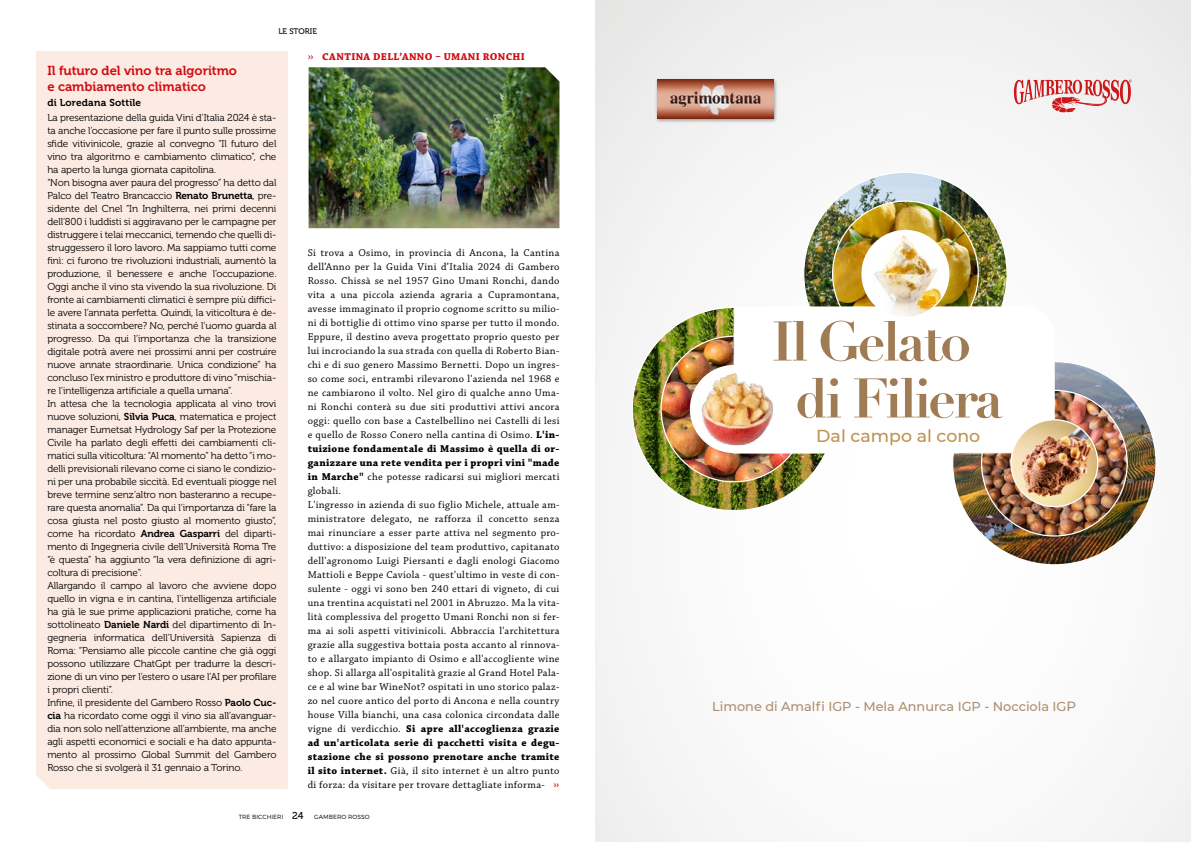
<style>
.page{position:relative;width:1191px;height:842px;background:#fff}
.page>*{position:absolute;margin:0;border:0;box-sizing:border-box;transform-origin:0 0}
.t1{font:700 54.8px/56.9px "Didot LT Pro";letter-spacing:-.05em;color:#a07c55;text-align:center}
.t2{font:500 17.3px "Montserrat";color:#bf9251}
.t3{font:13px/16px "Museo 700";color:#d20a11}
.t4{font:500 12.9px "Montserrat";color:#ac8e6f}
.t5{font:12.5px "Chaparral Pro";color:#d20a11}
.t6{font:10.5px/14px "Chaparral Pro";letter-spacing:.03em;color:#000}
.t7{font:700 10.5px "Chaparral Pro";letter-spacing:.035em;color:#d20a11}
.t8{font:10px/13px "Museo 300";letter-spacing:-.01em;color:#000}
.t9{font:10px "Museo 700";letter-spacing:.02em;color:#000}
.t10{font:8px "Museo 500";color:#000}
.t11{font:300 6px "Montserrat";letter-spacing:.01em;color:#000}
.s1{font-weight:400;font-size:12.5px}
.s2{font-family:"Museo 700"}
.s3{font-weight:700}
.s4{font-family:"Museo 500";font-weight:400;font-size:10px}
.s5{font-size:13.4px}
</style>
<div class="page">
<div style="left:36px;top:51px;width:252px;height:738px;background:#fcebe3"></div>
<img style="left:308px;top:67px;width:251px;height:161px">
<div style="left:595px;top:0;width:596px;height:842px;background:#f7f7f7"></div>
<img style="left:632px;top:307px;width:203px;height:204px;border-radius:102px">
<img style="left:661px;top:336px;width:145px;height:146px;border-radius:73px">
<img style="left:803px;top:172px;width:204px;height:204px;border-radius:102px">
<img style="left:832px;top:201px;width:146px;height:146px;border-radius:73px">
<img style="left:952px;top:361px;width:204px;height:204px;border-radius:102px">
<img style="left:981px;top:390px;width:146px;height:146px;border-radius:73px">
<svg style="left:733px;top:307px;width:321px;height:146px"></svg>
<div style="left:734px;top:365px;width:224px;height:88px;background:#fff"></div>
<div style="left:840px;top:335px;width:104px;height:111px;background:#fff"></div>
<img style="left:1011px;top:420px;width:86px;height:87px;border-radius:43px">
<img style="left:862px;top:231px;width:86px;height:86px;border-radius:43px">
<img style="left:690px;top:366px;width:87px;height:86px;border-radius:43px">
<div style="left:654px;top:78px;width:123px;height:46px;background:#575756;opacity:.6"></div>
<img style="left:657px;top:79px;width:117px;height:39px">
<svg style="left:1014px;top:80px;width:117px;height:33px"></svg>
<p class="t10" style="left:278px;top:27px;width:40px">LE STORIE</p>
<p class="t7" style="left:308px;top:50px;width:219px"><span class="s1">››</span> CANTINA DELL’ANNO – UMANI RONCHI</p>
<h3 class="t3" style="left:47px;top:63px;width:191px">Il futuro del vino tra algoritmo e cambiamento climatico</h3>
<p class="t9" style="left:47px;top:97px;width:95px">di Loredana Sottile</p>
<p class="t8" style="left:47px;top:111px;width:231px">La presentazione della guida Vini d’Italia 2024 è sta&shy;ta anche l’occasione per fare il punto sulle prossime sfide vitivinicole, grazie al convegno “Il futuro del vino tra algoritmo e cambiamento climatico”, che ha aperto la lunga giornata capitolina.<br>“Non bisogna aver paura del progresso” ha detto dal Palco del Teatro Brancaccio <span class="s2">Renato Brunetta</span>, pre&shy;sidente del Cnel “In Inghilterra, nei primi decenni dell’800 i luddisti si aggiravano per le campagne per distruggere i telai meccanici, temendo che quelli di&shy;struggessero il loro lavoro. Ma sappiamo tutti come finì: ci furono tre rivoluzioni industriali, aumentò la produzione, il benessere e anche l’occupazione.<br>Oggi anche il vino sta vivendo la sua rivoluzione. Di fronte ai cambiamenti climatici è sempre più diffici&shy;le avere l’annata perfetta. Quindi, la viticoltura è de&shy;stinata a soccombere? No, perché l’uomo guarda al progresso. Da qui l’importanza che la transizione digitale potrà avere nei prossimi anni per costruire nuove annate straordinarie. Unica condizione” ha concluso l’ex ministro e produttore di vino “mischia&shy;re l’intelligenza artificiale a quella umana”.<br>In attesa che la tecnologia applicata al vino trovi nuove soluzioni, <span class="s2">Silvia Puca</span>, matematica e project manager Eumetsat Hydrology Saf per la Protezione Civile ha parlato degli effetti dei cambiamenti cli&shy;matici sulla viticoltura: “Al momento” ha detto “i mo&shy;delli previsionali rilevano come ci siano le condizio&shy;ni per una probabile siccità. Ed eventuali piogge nel breve termine senz’altro non basteranno a recupe&shy;rare questa anomalia”. Da qui l’importanza di “fare la cosa giusta nel posto giusto al momento giusto”, come ha ricordato <span class="s2">Andrea Gasparri</span> del diparti&shy;mento di Ingegneria civile dell’Università Roma Tre “è questa” ha aggiunto “la vera definizione di agri&shy;coltura di precisione”.<br>Allargando il campo al lavoro che avviene dopo quello in vigna e in cantina, l’intelligenza artificiale ha già le sue prime applicazioni pratiche, come ha sottolineato <span class="s2">Daniele Nardi</span> del dipartimento di In&shy;gegneria informatica dell’Università Sapienza di Roma: “Pensiamo alle piccole cantine che già oggi possono utilizzare ChatGpt per tradurre la descri&shy;zione di un vino per l’estero o usare l’AI per profilare i propri clienti”.<br>Infine, il presidente del Gambero Rosso <span class="s2">Paolo Cuc&shy;cia</span> ha ricordato come oggi il vino sia all’avanguar&shy;dia non solo nell’attenzione all’ambiente, ma anche agli aspetti economici e sociali e ha dato appunta&shy;mento al prossimo Global Summit del Gambero Rosso che si svolgerà il 31 gennaio a Torino.</p>
<p class="t6" style="left:308px;top:246px;width:253px">Si trova a Osimo, in provincia di Ancona, la Cantina dell’Anno per la Guida Vini d’Italia 2024 di Gambero Rosso. Chissà se nel 1957 Gino Umani Ronchi, dando vita a una piccola azienda agraria a Cupramontana, avesse immaginato il proprio cognome scritto su milio&shy;ni di bottiglie di ottimo vino sparse per tutto il mondo.<br>Eppure, il destino aveva progettato proprio questo per lui incrociando la sua strada con quella di Roberto Bian&shy;chi e di suo genero Massimo Bernetti. Dopo un ingres&shy;so come soci, entrambi rilevarono l'azienda nel 1968 e ne cambiarono il volto. Nel giro di qualche anno Uma&shy;ni Ronchi conterà su due siti produttivi attivi ancora oggi: quello con base a Castelbellino nei Castelli di lesi e quello de Rosso Conero nella cantina di Osimo. <span class="s3">L'in&shy;tuizione fondamentale di Massimo è quella di or&shy;ganizzare una rete vendita per i propri vini "made in Marche"</span> che potesse radicarsi sui migliori mercati globali.<br>L'ingresso in azienda di suo figlio Michele, attuale am&shy;ministratore delegato, ne rafforza il concetto senza mai rinunciare a esser parte attiva nel segmento pro&shy;duttivo: a disposizione del team produttivo, capitanato dell'agronomo Luigi Piersanti e dagli enologi Giacomo Mattioli e Beppe Caviola - quest'ultimo in veste di con&shy;sulente - oggi vi sono ben 240 ettari di vigneto, di cui una trentina acquistati nel 2001 in Abruzzo. Ma la vita&shy;lità complessiva del progetto Umani Ronchi non si fer&shy;ma ai soli aspetti vitivinicoli. Abbraccia l'architettura grazie alla suggestiva bottaia posta accanto al rinnova&shy;to e allargato impianto di Osimo e all'accogliente wine shop. Si allarga all'ospitalità grazie al Grand Hotel Pala&shy;ce e al wine bar WineNot? ospitati in uno storico palaz&shy;zo nel cuore antico del porto di Ancona e nella country house Villa bianchi, una casa colonica circondata dalle vigne di verdicchio. <span class="s3">Si apre all'accoglienza grazie ad un'articolata serie di pacchetti visita e degu&shy;stazione che si possono prenotare anche tramite il sito internet.</span> Già, il sito internet è un altro punto di forza: da visitare per trovare dettagliate informa-</p>
<p class="t5" style="left:553px;top:777px;width:8px">››</p>
<p class="t11" style="left:239px;top:813px;width:133px">TRE BICCHIERI <span class="s4">24</span> GAMBERO ROSSO</p>
<h1 class="t1" style="left:771px;top:314px;width:233px">Il Gelato di Filiera</h1>
<h2 class="t2" style="left:816px;top:423px;width:165px">Dal campo al cono</h2>
<p class="t4" style="left:712px;top:697px;width:365px">Limone di Amalfi IGP - Mela Annurca IGP - Nocciola IG<span class="s5">P</span></p>
</div>
